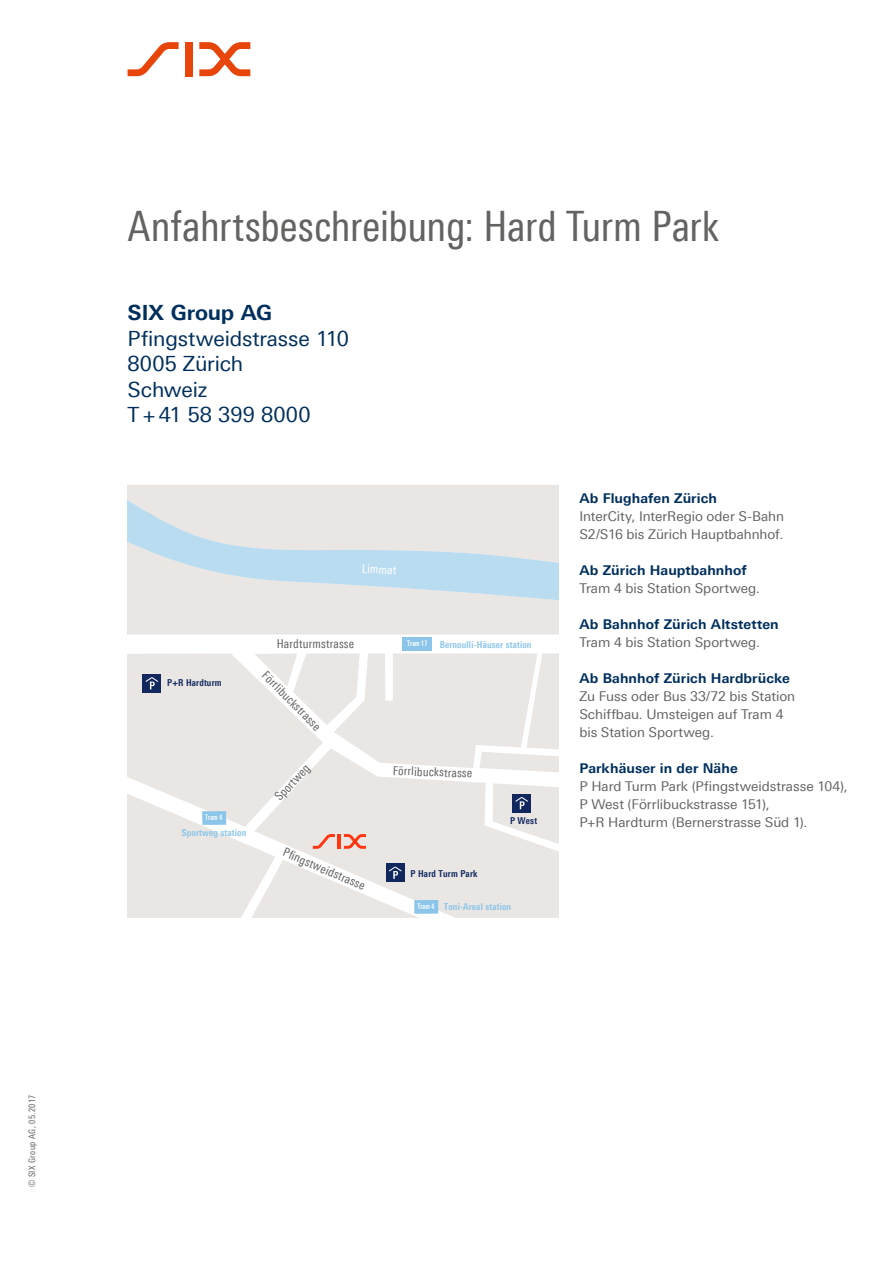
<style>
.page{position:relative;width:893px;height:1263px;background:#fff}
.page>*{position:absolute;margin:0;border:0;box-sizing:border-box;transform-origin:0 0}
.t1{font:42px "Linotype Univers 420 Cn";letter-spacing:-.005em;color:#636362}
.t2{font:21px/25.5px "Linotype Univers 430";letter-spacing:-.005em;color:#002f5d}
.t3{font:700 21px "Linotype Univers 630";letter-spacing:-.005em;color:#002f5d}
.t4{font:13.5px/18px "Linotype Univers 430";color:#636362}
.t5{font:700 13.5px "Linotype Univers 630";letter-spacing:.01em;color:#002f5d}
.t6{font:12.3px "Linotype Univers 420 Cn";letter-spacing:.015em;color:#636362}
.t7{font:12.3px "Linotype Univers 420 Cn";color:#fff}
.t8{font:12px "Linotype Univers 420 Cn";color:#636362}
.t9{font:700 9.6px "Linotype Univers 620 Cn";letter-spacing:.015em;color:#8bc5e9}
.t10{font:700 9.45px "Linotype Univers 620 Cn";letter-spacing:.015em;color:#8bc5e9}
.t11{font:700 9.45px "Linotype Univers 620 Cn";letter-spacing:.01em;color:#11285f}
.t12{font:9px "Linotype Univers 420 Cn";letter-spacing:.045em;color:#636362}
.t13{font:700 7.8px "Linotype Univers 620 Cn";letter-spacing:.015em;color:#fff;scale:.8 1}
</style>
<div class="page">
<svg style="left:128px;top:42px;width:51px;height:34px"></svg>
<div style="left:185px;top:42px;width:8px;height:34px;background:#e8450b"></div>
<svg style="left:199px;top:42px;width:51px;height:34px"></svg>
<div style="left:402px;top:637px;width:30px;height:13px;background:#8bc5e9"></div>
<svg style="left:128px;top:653px;width:430px;height:265px;background:#eae7e5"></svg>
<div style="left:202px;top:811px;width:24px;height:14px;background:#8bc5e9"></div>
<div style="left:414px;top:900px;width:24px;height:14px;background:#8bc5e9"></div>
<div style="left:128px;top:603px;width:430px;height:32px;background:#e9e6e3"></div>
<svg style="left:128px;top:485px;width:430px;height:118px;background:#dae3e7"></svg>
<p class="t12" style="left:27px;top:1187px;width:93px;rotate:-90deg">© SIX Group AG, 05.2017</p>
<h1 class="t1" style="left:128px;top:201px;width:593px">Anfahrtsbeschreibung: Hard Turm Park</h1>
<h2 class="t3" style="left:128px;top:300px;width:146px">SIX Group AG</h2>
<h2 class="t2" style="left:128px;top:325px;width:223px">Pfingstweidstrasse 110<br>8005 Zürich<br>Schweiz<br>T+41 58 399 8000</h2>
<p class="t7" style="left:362px;top:562px;width:36px;rotate:2deg">Limmat</p>
<p class="t11" style="left:167px;top:677px;width:56px">P+R Hardturm</p>
<p class="t13" style="left:205px;top:813px;width:23px">Tram 4</p>
<p class="t9" style="left:182px;top:827px;width:66px">Sportweg station</p>
<p class="t6" style="left:277px;top:636px;width:79px">Hardturmstrasse</p>
<p class="t8" style="left:269px;top:668px;width:79px;rotate:45deg">Förrlibuckstrasse</p>
<p class="t6" style="left:272px;top:793px;width:46px;rotate:-47deg">Sportweg</p>
<p class="t13" style="left:407px;top:639px;width:27px">Tram 17</p>
<p class="t10" style="left:440px;top:639px;width:93px">Bernoulli-Häuser station</p>
<p class="t6" style="left:393px;top:763px;width:81px;rotate:2deg">Förrlibuckstrasse</p>
<p class="t11" style="left:510px;top:815px;width:29px">P West</p>
<p class="t6" style="left:287px;top:845px;width:89px;rotate:23deg">Pfi ngstweidstrasse</p>
<p class="t11" style="left:410px;top:868px;width:68px">P Hard Turm Park</p>
<p class="t13" style="left:417px;top:902px;width:23px">Tram 4</p>
<p class="t10" style="left:444px;top:901px;width:69px">Toni-Areal station</p>
<p class="t5" style="left:579px;top:490px;width:139px">Ab Flughafen Zürich</p>
<p class="t4" style="left:579px;top:507px;width:206px">InterCity, InterRegio oder S-Bahn<br>S2/S16 bis Zürich Hauptbahnhof.</p>
<p class="t5" style="left:579px;top:562px;width:169px">Ab Zürich Hauptbahnhof</p>
<p class="t4" style="left:579px;top:579px;width:182px">Tram 4 bis Station Sportweg.</p>
<p class="t5" style="left:579px;top:616px;width:201px">Ab Bahnhof Zürich Altstetten</p>
<p class="t4" style="left:579px;top:633px;width:182px">Tram 4 bis Station Sportweg.</p>
<p class="t5" style="left:579px;top:670px;width:212px">Ab Bahnhof Zürich Hardbrücke</p>
<p class="t4" style="left:579px;top:687px;width:217px">Zu Fuss oder Bus 33/72 bis Station<br>Schiffbau. Umsteigen auf Tram 4 bis Station Sportweg.</p>
<p class="t5" style="left:579px;top:760px;width:160px">Parkhäuser in der Nähe</p>
<p class="t4" style="left:579px;top:777px;width:270px">P Hard Turm Park (Pfingstweidstrasse 104),<br>P West (Förrlibuckstrasse 151),<br>P+R Hardturm (Bernerstrasse Süd 1).</p>
</div>
